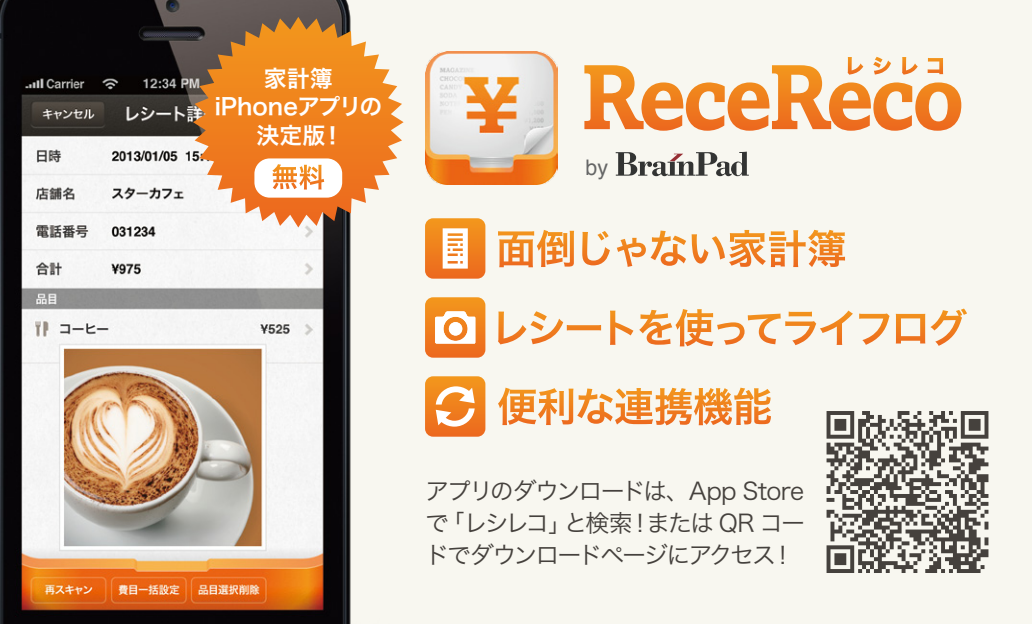
<style>
.page{position:relative;width:1032px;height:624px;background:#f8f7f0}
.page>*{position:absolute;margin:0;border:0;box-sizing:border-box;transform-origin:0 0}
.t1{font:24px/32px "Hira Kaku Pro N W3";letter-spacing:-.085em;color:#45413d;text-align:justify}
.t2{font:22.8px/28.8px "Hira Kaku Pro W6";color:#fff;text-align:center}
.t3{font:21.6px "Helvetica";color:#656666}
</style>
<div class="page">
<img style="left:0;top:0;width:351px;height:624px">
<svg style="left:425px;top:218px;width:60px;height:60px"></svg>
<svg style="left:498px;top:230px;width:76px;height:37px"></svg>
<svg style="left:582px;top:231px;width:28px;height:34px"></svg>
<svg style="left:617px;top:230px;width:228px;height:37px"></svg>
<svg style="left:498px;top:311px;width:103px;height:33px"></svg>
<svg style="left:610px;top:310px;width:23px;height:35px"></svg>
<svg style="left:639px;top:309px;width:214px;height:37px"></svg>
<svg style="left:859px;top:313px;width:30px;height:32px"></svg>
<svg style="left:896px;top:308px;width:71px;height:38px"></svg>
<svg style="left:425px;top:297px;width:60px;height:60px"></svg>
<div style="left:449px;top:322px;width:13px;height:13px;background:#fff;border-radius:50%"></div>
<svg style="left:498px;top:387px;width:273px;height:38px"></svg>
<svg style="left:425px;top:376px;width:60px;height:60px"></svg>
<svg style="left:193px;top:17px;width:211px;height:210px"></svg>
<div style="left:254px;top:158px;width:88px;height:40px;background:#fff;border-radius:15px"></div>
<svg style="left:272px;top:164px;width:52px;height:25px"></svg>
<svg style="left:616px;top:152px;width:133px;height:24px"></svg>
<svg style="left:584px;top:57px;width:377px;height:74px"></svg>
<img style="left:425px;top:52px;width:132px;height:133px">
<svg style="left:826px;top:411px;width:162px;height:162px"></svg>
<svg style="left:980px;top:509px;width:8px;height:20px"></svg>
<svg style="left:984px;top:537px;width:4px;height:8px"></svg>
<svg style="left:826px;top:411px;width:83px;height:95px"></svg>
<svg style="left:933px;top:513px;width:4px;height:4px"></svg>
<svg style="left:929px;top:434px;width:4px;height:8px"></svg>
<svg style="left:921px;top:490px;width:4px;height:4px"></svg>
<svg style="left:850px;top:521px;width:12px;height:8px"></svg>
<svg style="left:878px;top:537px;width:4px;height:4px"></svg>
<svg style="left:886px;top:549px;width:4px;height:4px"></svg>
<svg style="left:961px;top:545px;width:4px;height:4px"></svg>
<svg style="left:870px;top:549px;width:4px;height:8px"></svg>
<svg style="left:949px;top:411px;width:39px;height:27px"></svg>
<svg style="left:826px;top:545px;width:28px;height:28px"></svg>
<p class="t2" style="left:215px;top:63px;width:169px">家計簿<br>iPhoneアプリの決定版！</p>
<p class="t3" style="left:586px;top:151px;width:24px">by</p>
<p class="t1" style="left:425px;top:473px;width:381px">アプリのダウンロードは、App Storeで「レシレコ」と検索！または QR コードでダウンロードページにアクセス！</p>
</div>
